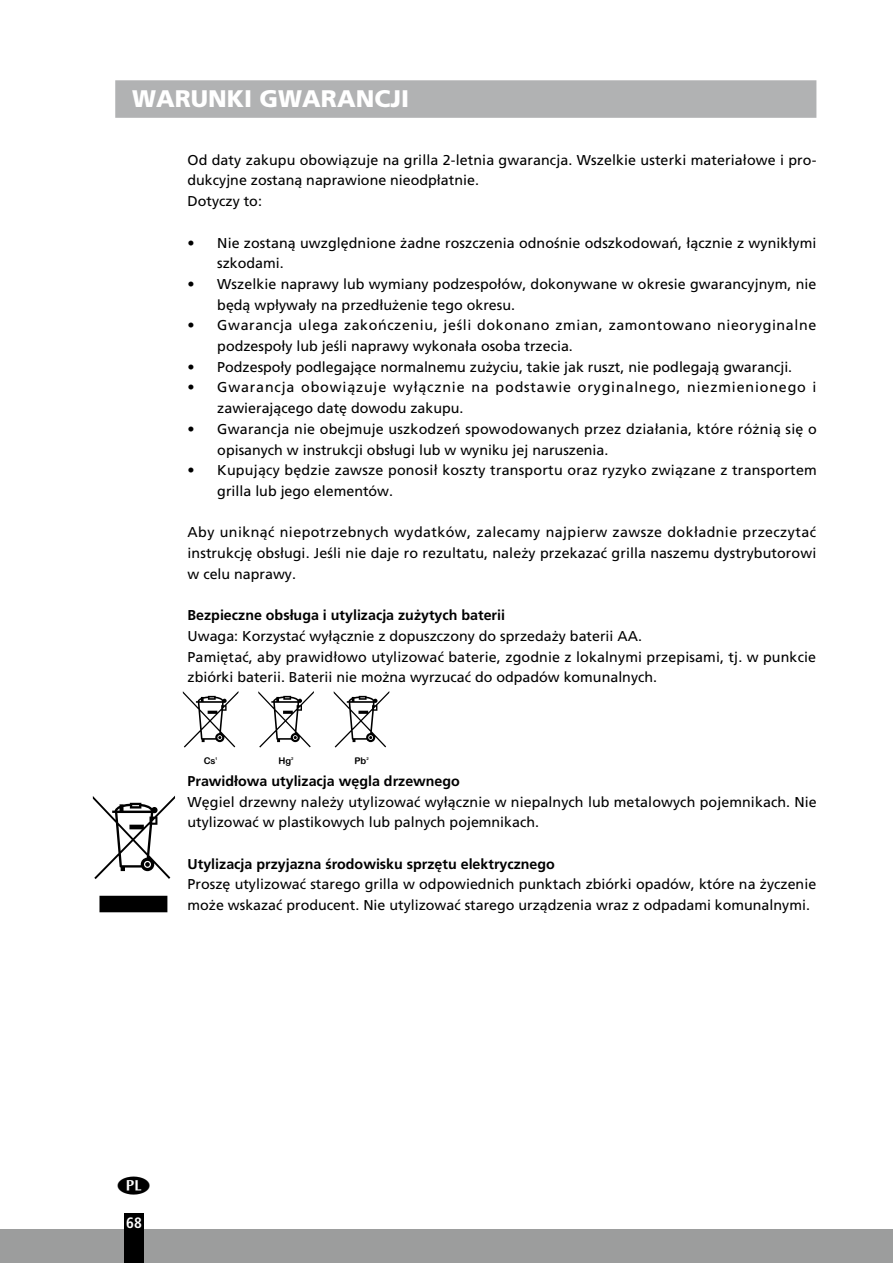
<style>
.page{position:relative;width:893px;height:1263px;background:#fff}
.page>*{position:absolute;margin:0;border:0;box-sizing:border-box;transform-origin:0 0}
.t1{font:900 24px "Frutiger LT Std";color:#fff}
.t2{font:700 condensed 15px "Frutiger LT Std";color:#fff}
.t3{font:14.25px/20.7px "Frutiger CE";letter-spacing:.005em;color:#000}
.t4{font:700 14.25px "Frutiger CE";color:#000}
.t5{font:14.25px/20.7px "Frutiger CE";letter-spacing:.04em;color:#000}
.t6{font:14.25px/20.7px "Frutiger CE";letter-spacing:.06em;color:#000}
.t7{font:9.15px "Arial Rounded MT Bold";color:#000}
.t8{font:3.9px "Arial Rounded MT Bold";color:#000}
</style>
<div class="page">
<div style="left:0;top:1229px;width:893px;height:34px;background:#9c9d9d"></div>
<div style="left:124px;top:1213px;width:20px;height:50px;background:#000"></div>
<div style="left:115px;top:80px;width:701px;height:38px;background:#b1b2b3"></div>
<svg style="left:183px;top:691px;width:55px;height:56px"></svg>
<svg style="left:258px;top:691px;width:56px;height:56px"></svg>
<svg style="left:334px;top:691px;width:55px;height:56px"></svg>
<svg style="left:93px;top:796px;width:82px;height:116px"></svg>
<h1 class="t1" style="left:132px;top:84px;width:278px">WARUNKI GWARANCJI</h1>
<p class="t3" style="left:188px;top:149px;width:630px">Od daty zakupu obowiązuje na grilla 2-letnia gwarancja. Wszelkie usterki materiałowe i pro&shy;dukcyjne zostaną naprawione nieodpłatnie.<br>Dotyczy to:</p>
<p class="t3" style="left:217px;top:232px;width:601px;text-indent:-30px">• Nie zostaną uwzględnione żadne roszczenia odnośnie odszkodowań, łącznie z wynikłymi szkodami.</p>
<p class="t3" style="left:217px;top:274px;width:601px;text-indent:-30px">• Wszelkie naprawy lub wymiany podzespołów, dokonywane w okresie gwarancyjnym, nie będą wpływały na przedłużenie tego okresu.</p>
<p class="t5" style="left:217px;top:315px;width:600px;text-indent:-30px">• Gwarancja ulega zakończeniu, jeśli dokonano zmian, zamontowano nieoryginalne podzespoły lub jeśli naprawy wykonała osoba trzecia.</p>
<p class="t3" style="left:188px;top:356px;width:606px">• Podzespoły podlegające normalnemu zużyciu, takie jak ruszt, nie podlegają gwarancji.</p>
<p class="t6" style="left:217px;top:377px;width:601px;text-indent:-30px">• Gwarancja obowiązuje wyłącznie na podstawie oryginalnego, niezmienionego i zawierającego datę dowodu zakupu.</p>
<p class="t3" style="left:217px;top:418px;width:601px;text-indent:-30px">• Gwarancja nie obejmuje uszkodzeń spowodowanych przez działania, które różnią się o opisanych w instrukcji obsługi lub w wyniku jej naruszenia.</p>
<p class="t3" style="left:217px;top:460px;width:601px;text-indent:-30px">• Kupujący będzie zawsze ponosił koszty transportu oraz ryzyko związane z transportem grilla lub jego elementów.</p>
<p class="t3" style="left:188px;top:522px;width:630px;text-align:justify">Aby uniknąć niepotrzebnych wydatków, zalecamy najpierw zawsze dokładnie przeczytać instrukcję obsługi. Jeśli nie daje ro rezultatu, należy przekazać grilla naszemu dystrybutorowi w celu naprawy.</p>
<p class="t4" style="left:188px;top:607px;width:319px">Bezpieczne obsługa i utylizacja zużytych baterii</p>
<p class="t3" style="left:188px;top:626px;width:630px">Uwaga: Korzystać wyłącznie z dopuszczony do sprzedaży baterii AA.<br>Pamiętać, aby prawidłowo utylizować baterie, zgodnie z lokalnymi przepisami, tj. w punkcie zbiórki baterii. Baterii nie można wyrzucać do odpadów komunalnych.</p>
<p class="t7" style="left:204px;top:755px;width:13px">Cs</p>
<p class="t8" style="left:215px;top:756px;width:4px">1</p>
<p class="t7" style="left:278px;top:755px;width:14px">Hg</p>
<p class="t8" style="left:291px;top:756px;width:4px">2</p>
<p class="t7" style="left:354px;top:755px;width:13px">Pb</p>
<p class="t8" style="left:366px;top:756px;width:4px">2</p>
<p class="t4" style="left:188px;top:772px;width:274px">Prawidłowa utylizacja węgla drzewnego</p>
<p class="t3" style="left:188px;top:791px;width:631px">Węgiel drzewny należy utylizować wyłącznie w niepalnych lub metalowych pojemnikach. Nie utylizować w plastikowych lub palnych pojemnikach.</p>
<p class="t4" style="left:188px;top:855px;width:369px">Utylizacja przyjazna środowisku sprzętu elektrycznego</p>
<p class="t3" style="left:188px;top:874px;width:630px">Proszę utylizować starego grilla w odpowiednich punktach zbiórki opadów, które na życzenie może wskazać producent. Nie utylizować starego urządzenia wraz z odpadami komunalnymi.</p>
<p class="t2" style="left:126px;top:1214px;width:17px">68</p>
</div>
